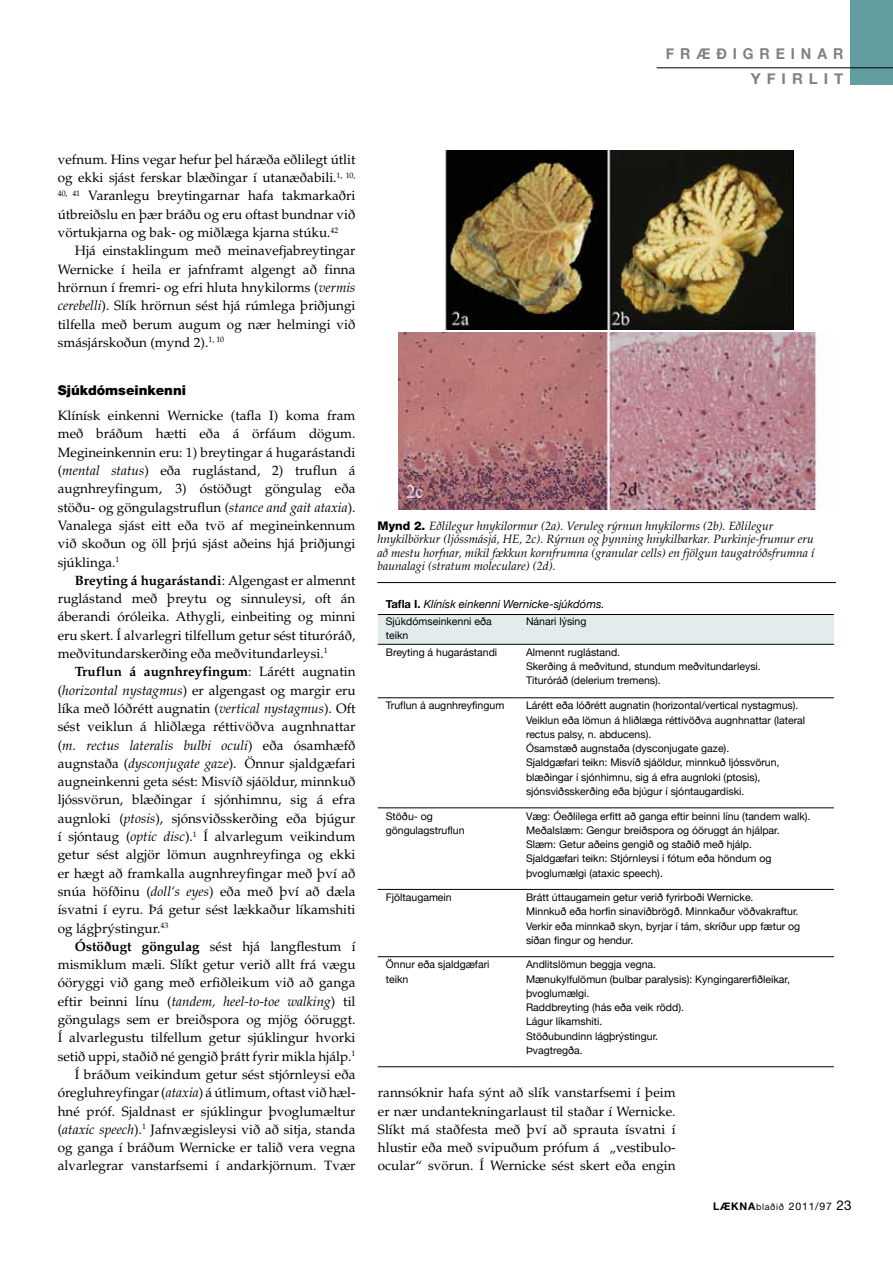
<style>
.page{position:relative;width:893px;height:1263px;background:#fff}
.page>*{position:absolute;margin:0;border:0;box-sizing:border-box;transform-origin:0 0}
.t1{font:700 15px/25.5px "Helvetica Neue";letter-spacing:.41em;color:#818181;text-align:right;scale:.95 1}
.t2{font:13.5px/18.3px "Palatino";color:#000;text-align:justify}
.t3{font:900 13.5px "Helvetica Neue";color:#000}
.t4{font:italic 12px/13.5px "Palatino";color:#000}
.t5{font:italic 11.25px "Helvetica Neue";color:#000}
.t6{font:10.5px/14.2px "Helvetica Neue";color:#000}
.t7{font:10.5px "Helvetica Neue";letter-spacing:.075em;color:#000}
.s1{font-style:italic}
.s2{font-weight:700}
.s3{font-family:"Helvetica Neue";font-weight:800;font-style:normal}
.s4{font-weight:700;font-style:normal}
.s5{font-size:9px}
.s6{font-size:13.5px}
</style>
<div class="page">
<div style="left:850px;top:0;width:43px;height:85px;background:#629e9f"></div>
<hr style="left:657px;top:67px;width:236px;height:1px;background:#000">
<img style="left:398px;top:333px;width:422px;height:177px">
<img style="left:445px;top:150px;width:349px;height:180px">
<div style="left:378px;top:615px;width:456px;height:29px;background:#e3eced"></div>
<hr style="left:378px;top:614px;width:140px;height:1px;background:#000">
<hr style="left:518px;top:614px;width:316px;height:1px;background:#000">
<hr style="left:378px;top:644px;width:140px;height:1px;background:#000">
<hr style="left:518px;top:644px;width:316px;height:1px;background:#000">
<hr style="left:378px;top:697px;width:140px;height:1px;background:#000">
<hr style="left:518px;top:697px;width:316px;height:1px;background:#000">
<hr style="left:378px;top:807px;width:140px;height:1px;background:#000">
<hr style="left:518px;top:807px;width:316px;height:1px;background:#000">
<hr style="left:378px;top:889px;width:140px;height:1px;background:#000">
<hr style="left:518px;top:889px;width:316px;height:1px;background:#000">
<hr style="left:378px;top:956px;width:140px;height:1px;background:#000">
<hr style="left:518px;top:956px;width:316px;height:1px;background:#000">
<hr style="left:378px;top:1066px;width:140px;height:1px;background:#000">
<hr style="left:518px;top:1066px;width:316px;height:1px;background:#000">
<hr style="left:377px;top:582px;width:459px;height:1px;background:#000">
<p class="t1" style="left:666px;top:40px;width:188px">FRÆÐI GREI NAR<br>YFI RLI T</p>
<p class="t2" style="left:58px;top:150px;width:299px">vefnum. Hins vegar hefur þel háræða eðlilegt útlit og ekki sjást ferskar blæðingar í utanæðabili.<sup>1,</sup> <sup>10, 40,</sup> <sup>41</sup> Varanlegu breytingarnar hafa takmarkaðri útbreiðslu en þær bráðu og eru oftast bundnar við vörtukjarna og bak- og miðlæga kjarna stúku.<sup>42</sup></p>
<p class="t2" style="left:58px;top:242px;width:299px;text-indent:17px">Hjá einstaklingum með meinavefjabreytingar Wernicke í heila er jafnframt algengt að finna hrörnun í fremri- og efri hluta hnykilorms (<span class="s1">vermis cerebelli</span>). Slík hrörnun sést hjá rúmlega þriðjungi tilfella með berum augum og nær helmingi við smásjárskoðun (mynd 2).<sup>1,</sup> <sup>10</sup></p>
<p class="t3" style="left:58px;top:383px;width:130px">Sjúkdómseinkenni</p>
<p class="t2" style="left:58px;top:406px;width:299px">Klínísk einkenni Wernicke (tafla I) koma fram með bráðum hætti eða á örfáum dögum.<br>Megineinkennin eru: 1) breytingar á hugarástandi (<span class="s1">mental status</span>) eða ruglástand, 2) truflun á augnhreyfingum, 3) óstöðugt göngulag eða stöðu- og göngulagstruflun (<span class="s1">stance and gait ataxia</span>).<br>Vanalega sjást eitt eða tvö af megineinkennum við skoðun og öll þrjú sjást aðeins hjá þriðjungi sjúklinga.<sup>1</sup></p>
<p class="t2" style="left:58px;top:571px;width:299px;text-indent:17px"><span class="s2">Breyting á hugarástandi</span>: Algengast er almennt ruglástand með þreytu og sinnuleysi, oft án áberandi óróleika. Athygli, einbeiting og minni eru skert. Í alvarlegri tilfellum getur sést tituróráð, meðvitundarskerðing eða meðvitundarleysi.<sup>1</sup></p>
<p class="t2" style="left:58px;top:663px;width:299px;text-indent:17px"><span class="s2">Truflun á augnhreyfingum</span>: Lárétt augnatin (<span class="s1">horizontal nystagmus</span>) er algengast og margir eru líka með lóðrétt augnatin (<span class="s1">vertical nystagmus</span>). Oft sést veiklun á hliðlæga réttivöðva augnhnattar (<span class="s1">m. rectus lateralis bulbi oculi</span>) eða ósamhæfð augnstaða (<span class="s1">dysconjugate gaze</span>). ∆Önnur sjaldgæfari augneinkenni geta sést: Misvíð sjáöldur, minnkuð ljóssvörun, blæðingar í sjónhimnu, sig á efra augnloki (<span class="s1">ptosis</span>), sjónsviðsskerðing eða bjúgur í sjóntaug (<span class="s1">optic disc</span>).<sup>1</sup> Í alvarlegum veikindum getur sést algjör lömun augnhreyfinga og ekki er hægt að framkalla augnhreyfingar með því að snúa höfðinu (<span class="s1">doll‘s eyes</span>) eða með því að dæla ísvatni í eyru. Þá getur sést lækkaður líkamshiti og lágþrýstingur.<sup>43</sup></p>
<p class="t2" style="left:58px;top:937px;width:299px;text-align:right"><span class="s2">Óstöðugt göngulag</span> sést hjá langflestum í mismiklum mæli. Slíkt getur verið allt frá vægu óöryggi við gang með erfiðleikum við að ganga eftir beinni línu (<span class="s1">tandem, heel-to-toe walking</span>) til göngulags sem er breiðspora og mjög óöruggt.<br>Í alvarlegustu tilfellum getur sjúklingur hvorki setið uppi, staðið né gengið þrátt fyrir mikla hjálp.<sup>1<br></sup>Í bráðum veikindum getur sést stjórnleysi eða óregluhreyfingar (<span class="s1">ataxia</span>) á útlimum, oftast við hæl&shy;hné próf. Sjaldnast er sjúklingur þvoglumæltur (<span class="s1">ataxic speech</span>).<sup>1</sup> Jafnvægisleysi við að sitja, standa og ganga í bráðum Wernicke er talið vera vegna alvarlegrar vanstarfsemi í andarkjörnum. Tvær</p>
<p class="t4" style="left:378px;top:519px;width:439px"><span class="s3">Mynd 2.</span> Eðlilegur hnykilormur (2a). Veruleg rýrnun hnykilorms (2b). Eðlilegur hnykilbörkur (ljóssmásjá, HE, 2c). Rýrnun og þynning hnykilbarkar. Purkinje-frumur eru að mestu horfnar, mikil fækkun kornfrumna (granular cells) en fjölgun taugatróðsfrumna í baunalagi (stratum moleculare) (2d).</p>
<p class="t5" style="left:386px;top:598px;width:220px"><span class="s4">Tafla I.</span> Klínísk einkenni Wernicke-sjúkdóms.</p>
<p class="t6" style="left:386px;top:614px;width:108px">Sjúkdómseinkenni eða teikn</p>
<p class="t6" style="left:526px;top:614px;width:62px">Nánari lýsing</p>
<p class="t6" style="left:386px;top:645px;width:113px">Breyting á hugarástandi</p>
<p class="t6" style="left:526px;top:645px;width:236px">Almennt ruglástand.<br>Skerðing á meðvitund, stundum meðvitundarleysi.<br>Tituróráð (delerium tremens).</p>
<p class="t6" style="left:386px;top:698px;width:120px">Truflun á augnhreyfingum</p>
<p class="t6" style="left:526px;top:698px;width:281px">Lárétt eða lóðrétt augnatin (horizontal/vertical nystagmus).<br>Veiklun eða lömun á hliðlæga réttivöðva augnhnattar (lateral rectus palsy, n. abducens).<br>Ósamstæð augnstaða (dysconjugate gaze).<br>Sjaldgæfari teikn: Misvíð sjáöldur, minnkuð ljóssvörun, blæðingar í sjónhimnu, sig á efra augnloki (ptosis), sjónsviðsskerðing eða bjúgur í sjóntaugardiski.</p>
<p class="t6" style="left:386px;top:808px;width:80px">Stöðu- og göngulagstruflun</p>
<p class="t6" style="left:526px;top:808px;width:286px">Væg: Óeðlilega erfitt að ganga eftir beinni línu (tandem walk).<br>Meðalslæm: Gengur breiðspora og óöruggt án hjálpar.<br>Slæm: Getur aðeins gengið og staðið með hjálp.<br>Sjaldgæfari teikn: Stjórnleysi í fótum eða höndum og þvoglumælgi (ataxic speech).</p>
<p class="t6" style="left:386px;top:890px;width:67px">Fjöltaugamein</p>
<p class="t6" style="left:526px;top:890px;width:276px">Brátt úttaugamein getur verið fyrirboði Wernicke.<br>Minnkuð eða horfin sinaviðbrögð. Minnkaður vöðvakraftur.<br>Verkir eða minnkað skyn, byrjar í tám, skríður upp fætur og síðan fingur og hendur.</p>
<p class="t6" style="left:386px;top:957px;width:105px">Önnur eða sjaldgæfari teikn</p>
<p class="t6" style="left:526px;top:957px;width:265px">Andlitslömun beggja vegna.<br>Mænukylfulömun (bulbar paralysis): Kyngingarerfiðleikar, þvoglumælgi.<br>Raddbreyting (hás eða veik rödd).<br>Lágur líkamshiti.<br>Stöðubundinn lágþrýstingur.<br>Þvagtregða.</p>
<p class="t2" style="left:378px;top:1084px;width:299px">rannsóknir hafa sýnt að slík vanstarfsemi í þeim er nær undantekningarlaust til staðar í Wernicke.<br>Slíkt má staðfesta með því að sprauta ísvatni í hlustir eða með svipuðum prófum á „vestibulo&shy;ocular“ svörun. Í Wernicke sést skert eða engin</p>
<p class="t7" style="left:713px;top:1200px;width:140px"><span class="s2">LÆKNA</span><span class="s5">blaðið</span> 2011/97 <span class="s6">23</span></p>
</div>
